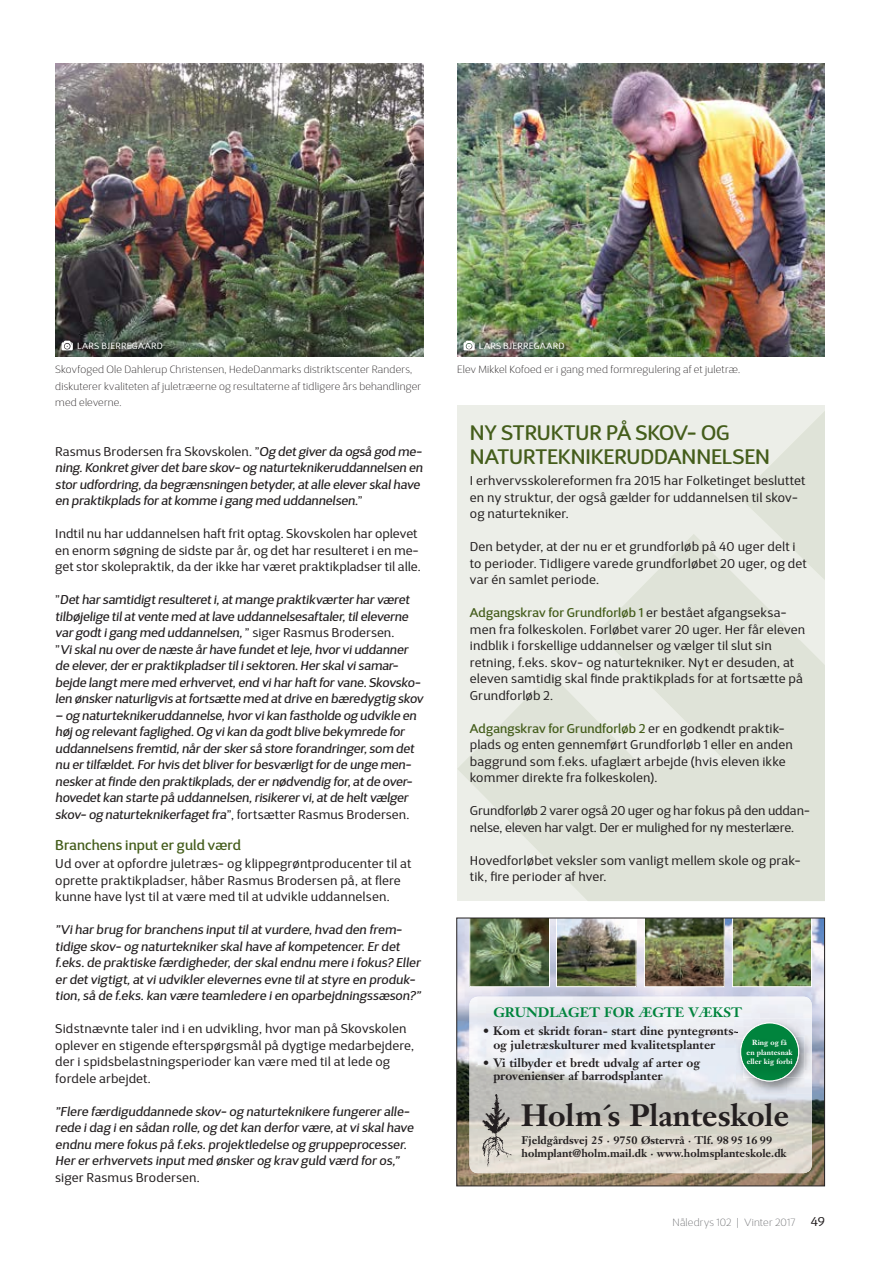
<style>
.page{position:relative;width:893px;height:1263px;background:#fff}
.page>*{position:absolute;margin:0;border:0;box-sizing:border-box;transform-origin:0 0}
.t1{font:700 30.45px "Janson Text";letter-spacing:-.005em;color:#231f20}
.t2{font:500 21px/24px "D Sari";letter-spacing:-.005em;color:#445d1b}
.t3{font:500 14.25px "D Sari";letter-spacing:.01em;color:#445d1b}
.t4{font:700 13.5px "Janson Text";color:#00843d}
.t5{font:italic 12.75px/16.5px "D Sari";color:#231f20}
.t6{font:12.75px/16.5px "D Sari";letter-spacing:.015em;color:#231f20}
.t7{font:12.75px/16.5px "D Sari";letter-spacing:-.005em;color:#231f20}
.t8{font:700 12px/13.5px "Janson Text";color:#231f20}
.t9{font:700 10.95px/13.2px "Janson Text";color:#231f20}
.t10{font:100 10.5px/16.5px "D Sari";letter-spacing:.02em;color:#231f20}
.t11{font:100 10.5px "D Sari";letter-spacing:.02em;color:#6c6d70}
.t12{font:9px "D Sari";letter-spacing:.035em;color:#fff}
.t13{font:700 7.35px/9.4px "Janson Text";color:#fff;text-align:center}
.s1{font-style:normal}
.s2{font-weight:500;color:#445d1b}
.s3{font-weight:400;font-size:12.75px;color:#231f20}
</style>
<div class="page">
<img style="left:55px;top:64px;width:368px;height:293px">
<svg style="left:62px;top:341px;width:11px;height:9px"></svg>
<img style="left:458px;top:920px;width:365px;height:264px">
<img style="left:469px;top:997px;width:343px;height:176px">
<img style="left:484px;top:1026px;width:252px;height:12px">
<img style="left:644px;top:920px;width:80px;height:67px">
<svg style="left:469px;top:920px;width:81px;height:67px;background:#637653"></svg>
<img style="left:477px;top:1092px;width:39px;height:76px">
<img style="left:736px;top:1018px;width:76px;height:76px">
<img style="left:736px;top:1026px;width:4px;height:12px">
<img style="left:799px;top:1036px;width:5px;height:42px">
<svg style="left:740px;top:1022px;width:59px;height:59px"></svg>
<img style="left:743px;top:1036px;width:56px;height:42px">
<img style="left:732px;top:920px;width:80px;height:67px">
<img style="left:556px;top:920px;width:80px;height:67px">
<div style="left:456px;top:918px;width:369px;height:268px;border:1px solid #231f20"></div>
<div style="left:457px;top:406px;width:368px;height:495px;background:#e9ece4"></div>
<svg style="left:740px;top:412px;width:85px;height:122px"></svg>
<svg style="left:458px;top:534px;width:367px;height:367px;fill:#dfe3d8"></svg>
<img style="left:457px;top:64px;width:368px;height:293px">
<svg style="left:463px;top:341px;width:12px;height:9px"></svg>
<p class="t12" style="left:77px;top:341px;width:87px">LARS BJERREGAARD</p>
<p class="t10" style="left:55px;top:361px;width:367px">Skovfoged Ole Dahlerup Christensen, HedeDanmarks distriktscenter Randers, diskuterer kvaliteten af juletræerne og resultaterne af tidligere års behandlinger med eleverne.</p>
<p class="t5" style="left:55px;top:443px;width:369px"><span class="s1">Rasmus Brodersen fra Skovskolen. ”</span>Og det giver da også god me&shy;ning. Konkret giver det bare skov- og naturteknikeruddannelsen en stor udfordring, da begrænsningen betyder, at alle elever skal have en praktikplads for at komme i gang med uddannelsen.<span class="s1">”</span></p>
<p class="t6" style="left:55px;top:525px;width:367px">Indtil nu har uddannelsen haft frit optag. Skovskolen har oplevet en enorm søgning de sidste par år, og det har resulteret i en me&shy;get stor skolepraktik, da der ikke har været praktikpladser til alle.</p>
<p class="t5" style="left:55px;top:591px;width:369px"><span class="s1">”</span>Det har samtidigt resulteret i, at mange praktikværter har været tilbøjelige til at vente med at lave uddannelsesaftaler, til eleverne var godt i gang med uddannelsen, <span class="s1">” siger Rasmus Brodersen.<br>”</span>Vi skal nu over de næste år have fundet et leje, hvor vi uddanner de elever, der er praktikpladser til i sektoren. Her skal vi samar&shy;bejde langt mere med erhvervet, end vi har haft for vane. Skovsko&shy;len ønsker naturligvis at fortsætte med at drive en bæredygtig skov</p>
<p class="t5" style="left:55px;top:707px;width:363px">– og naturteknikeruddannelse, hvor vi kan fastholde og udvikle en høj og relevant faglighed. Og vi kan da godt blive bekymrede for uddannelsens fremtid, når der sker så store forandringer, som det nu er tilfældet. For hvis det bliver for besværligt for de unge men&shy;nesker at finde den praktikplads, der er nødvendig for, at de over&shy;hovedet kan starte på uddannelsen, risikerer vi, at de helt vælger skov- og naturteknikerfaget fra<span class="s1">”, fortsætter Rasmus Brodersen.</span></p>
<p class="t3" style="left:55px;top:836px;width:187px">Branchens input er guld værd</p>
<p class="t6" style="left:55px;top:855px;width:357px">Ud over at opfordre juletræs- og klippegrøntproducenter til at oprette praktikpladser, håber Rasmus Brodersen på, at flere kunne have lyst til at være med til at udvikle uddannelsen.</p>
<p class="t5" style="left:55px;top:921px;width:367px">”Vi har brug for branchens input til at vurdere, hvad den frem&shy;tidige skov- og naturtekniker skal have af kompetencer. Er det f.eks. de praktiske færdigheder, der skal endnu mere i fokus? Eller er det vigtigt, at vi udvikler elevernes evne til at styre en produk&shy;tion, så de f.eks. kan være teamledere i en oparbejdningssæson?”</p>
<p class="t6" style="left:55px;top:1020px;width:360px">Sidstnævnte taler ind i en udvikling, hvor man på Skovskolen oplever en stigende efterspørgsmål på dygtige medarbejdere, der i spidsbelastningsperioder kan være med til at lede og fordele arbejdet.</p>
<p class="t5" style="left:55px;top:1103px;width:360px">”Flere færdiguddannede skov- og naturteknikere fungerer alle&shy;rede i dag i en sådan rolle, og det kan derfor være, at vi skal have endnu mere fokus på f.eks. projektledelse og gruppeprocesser.<br>Her er erhvervets input med ønsker og krav guld værd for os,”</p>
<p class="t6" style="left:55px;top:1169px;width:146px">siger Rasmus Brodersen.</p>
<p class="t12" style="left:479px;top:341px;width:87px">LARS BJERREGAARD</p>
<p class="t10" style="left:457px;top:361px;width:285px">Elev Mikkel Kofoed er i gang med formregulering af et juletræ.</p>
<h2 class="t2" style="left:470px;top:421px;width:302px">NY STRUKTUR PÅ SKOV- OG<br>NATURTEKNIKERUDDANNELSEN</h2>
<p class="t6" style="left:470px;top:472px;width:337px">I erhvervsskolereformen fra 2015 har Folketinget besluttet en ny struktur, der også gælder for uddannelsen til skov&shy;og naturtekniker.</p>
<p class="t6" style="left:470px;top:538px;width:338px">Den betyder, at der nu er et grundforløb på 40 uger delt i to perioder. Tidligere varede grundforløbet 20 uger, og det var én samlet periode.</p>
<p class="t6" style="left:470px;top:604px;width:337px"><span class="s2">Adgangskrav for Grundforløb 1</span> er bestået afgangseksa&shy;men fra folkeskolen. Forløbet varer 20 uger. Her får eleven indblik i forskellige uddannelser og vælger til slut sin retning, f.eks. skov- og naturtekniker. Nyt er desuden, at eleven samtidig skal finde praktikplads for at fortsætte på Grundforløb 2.</p>
<p class="t6" style="left:470px;top:720px;width:325px"><span class="s2">Adgangskrav for Grundforløb 2</span> er en godkendt praktik&shy;plads og enten gennemført Grundforløb 1 eller en anden baggrund som f.eks. ufaglært arbejde (hvis eleven ikke kommer direkte fra folkeskolen).</p>
<p class="t7" style="left:470px;top:802px;width:342px">Grundforløb 2 varer også 20 uger og har fokus på den uddan&shy;nelse, eleven har valgt. Der er mulighed for ny mesterlære.</p>
<p class="t6" style="left:470px;top:852px;width:332px">Hovedforløbet veksler som vanligt mellem skole og prak&shy;tik, fire perioder af hver.</p>
<p class="t4" style="left:493px;top:1004px;width:250px">GRUNDLAGET FOR ÆGTE VÆKST</p>
<p class="t8" style="left:493px;top:1024px;width:247px;text-indent:-10px">• Kom et skridt foran- start dine pyntegrønts&shy;og juletræskulturer med kvalitetsplanter</p>
<p class="t8" style="left:493px;top:1056px;width:208px;text-indent:-10px">• Vi tilbyder et bredt udvalg af arter og provenienser af barrodsplanter</p>
<p class="t13" style="left:747px;top:1038px;width:48px">Ring og få<br>en plantesnak eller kig forbi</p>
<h1 class="t1" style="left:521px;top:1096px;width:270px">Holm´s Planteskole</h1>
<p class="t9" style="left:522px;top:1133px;width:267px">Fjeldgårdsvej 25 · 9750 Østervrå · Tlf. 98 95 16 99 holmplant@holm.mail.dk · www.holmsplanteskole.dk</p>
<p class="t11" style="left:673px;top:1216px;width:154px">Nåledrys 102 | Vinter 2017 <span class="s3">49</span></p>
</div>
